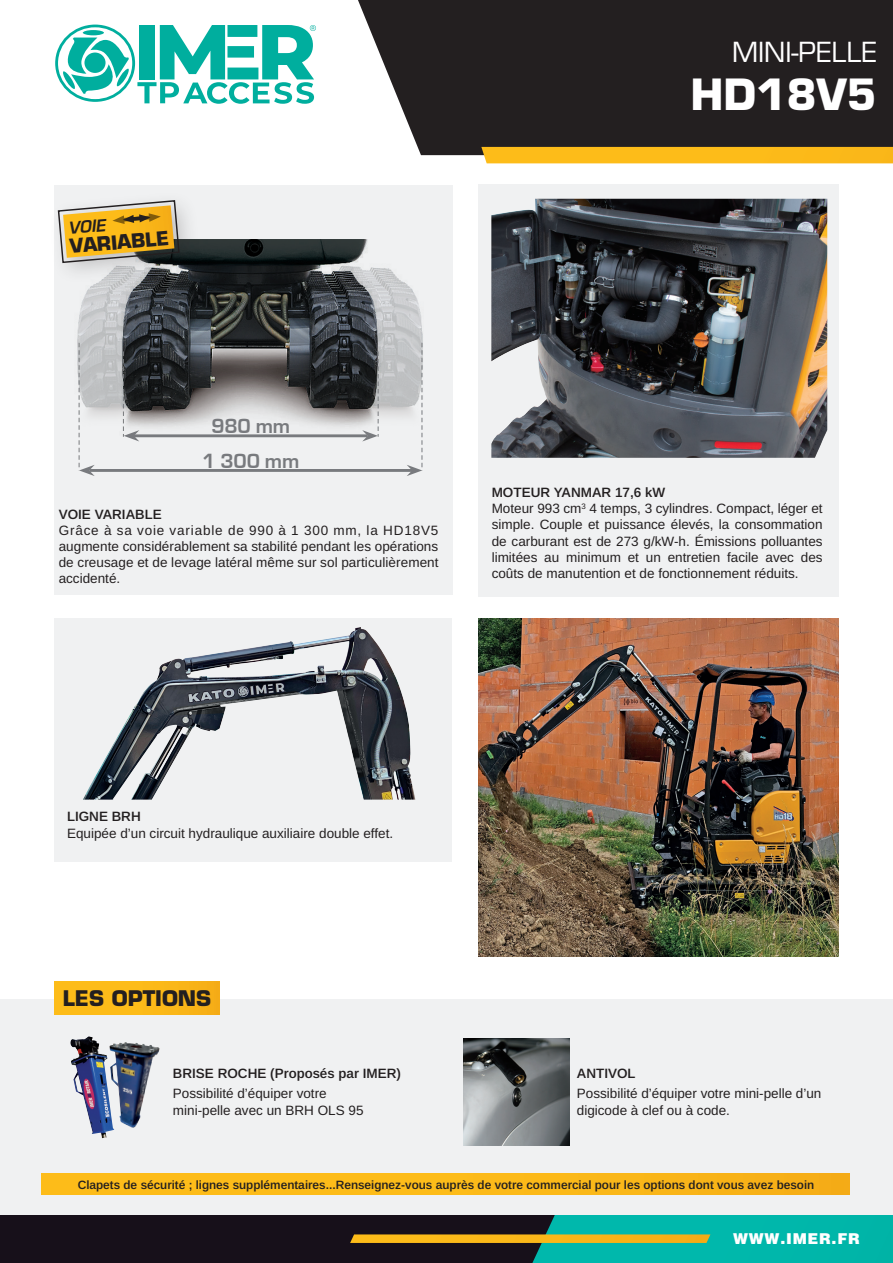
<style>
.page{position:relative;width:893px;height:1263px;background:#fff}
.page>*{position:absolute;margin:0;border:0;box-sizing:border-box;transform-origin:0 0}
.t1{font:700 42px "Eurostile LT Std";color:#fff}
.t2{font:27px "Eurostile LT Std";color:#fff}
.t3{font:700 21.3px/34.8px "Eurostile";letter-spacing:-.01em;color:#808285;text-align:center}
.t4{font:700 21px "Eurostile LT Std";color:#231f20}
.t5{font:700 19.05px "Eurostile LT Std";color:#231f20}
.t6{font:italic 600 16.2px "Eurostile LT Std";color:#231f20}
.t7{font:900 15px "Helvetica";letter-spacing:.05em;color:#fff}
.t8{font:13.5px/16.2px "Arimo";color:#231f20}
.t9{font:600 13.5px "Arimo";color:#231f20}
.t10{font:600 12px "Arimo";color:#231f20}
.s1{font-weight:600}
</style>
<div class="page">
<svg style="left:0;top:1214px;width:893px;height:49px;background:#235a51"></svg>
<div style="left:358px;top:0;width:535px;height:155px;background:#231f20"></div>
<div style="left:481px;top:147px;width:412px;height:16px;background:#fdbc19"></div>
<svg style="left:55px;top:25px;width:261px;height:79px"></svg>
<div style="left:0;top:999px;width:893px;height:215px;background:#f0f1f2"></div>
<div style="left:54px;top:981px;width:166px;height:33px;background:linear-gradient(to right,#ffc01a,#f7b117)"></div>
<div style="left:42px;top:1173px;width:808px;height:21px;background:linear-gradient(to right,#ffc01a,#f7b117)"></div>
<div style="left:54px;top:618px;width:398px;height:244px;background:#f0f1f2"></div>
<img style="left:83px;top:627px;width:333px;height:173px">
<div style="left:479px;top:184px;width:360px;height:413px;background:#f0f1f2"></div>
<img style="left:491px;top:199px;width:336px;height:259px">
<div style="left:54px;top:185px;width:398px;height:410px;background:#f0f1f2"></div>
<svg style="left:77px;top:239px;width:346px;height:214px"></svg>
<hr style="left:134px;top:434px;width:234px;height:3px;background:#808285">
<hr style="left:89px;top:469px;width:323px;height:3px;background:#808285">
<svg style="left:79px;top:343px;width:16px;height:133px"></svg>
<svg style="left:123px;top:351px;width:16px;height:90px"></svg>
<svg style="left:407px;top:343px;width:16px;height:133px"></svg>
<svg style="left:362px;top:351px;width:17px;height:90px"></svg>
<div style="left:46px;top:189px;width:157px;height:98px;background:#231f20;opacity:.25"></div>
<svg style="left:57px;top:199px;width:123px;height:65px"></svg>
<img style="left:479px;top:618px;width:360px;height:339px">
<img style="left:463px;top:1039px;width:107px;height:107px">
<img style="left:71px;top:1036px;width:43px;height:102px">
<img style="left:110px;top:1042px;width:50px;height:86px">
<p class="t6" style="left:68px;top:218px;width:38px;rotate:-5deg">VOIE</p>
<h3 class="t5" style="left:69px;top:235px;width:101px;rotate:-5deg">VARIABLE</h3>
<h2 class="t2" style="left:732px;top:35px;width:146px">MINI-PELLE</h2>
<h1 class="t1" style="left:691px;top:68px;width:188px">HD18V5</h1>
<h3 class="t3" style="left:202px;top:409px;width:99px">980 mm<br>1 300 mm</h3>
<p class="t9" style="left:59px;top:505px;width:105px">VOIE VARIABLE</p>
<p class="t8" style="left:59px;top:522px;width:381px;text-align:justify">Grâce à sa voie variable de 990 à 1 300 mm, la HD18V5 augmente considérablement sa stabilité pendant les opérations de creusage et de levage latéral même sur sol particulièrement accidenté.</p>
<p class="t8" style="left:492px;top:484px;width:332px"><span class="s1">MOTEUR YANMAR 17,6 kW<br></span>Moteur 993 cm<sup>3</sup> 4 temps, 3 cylindres. Compact, léger et simple. Couple et puissance élevés, la consommation de carburant est de 273 g/kW-h. Émissions polluantes limitées au minimum et un entretien facile avec des coûts de manutention et de fonctionnement réduits.</p>
<p class="t9" style="left:67px;top:807px;width:75px">LIGNE BRH</p>
<p class="t8" style="left:67px;top:825px;width:328px">Equipée d’un circuit hydraulique auxiliaire double effet.</p>
<h3 class="t4" style="left:63px;top:985px;width:150px">LES OPTIONS</h3>
<p class="t9" style="left:173px;top:1064px;width:230px">BRISE ROCHE (Proposés par IMER)</p>
<p class="t8" style="left:173px;top:1086px;width:192px">Possibilité d’équiper votre mini-pelle avec un BRH OLS 95</p>
<p class="t9" style="left:577px;top:1064px;width:60px">ANTIVOL</p>
<p class="t8" style="left:577px;top:1086px;width:246px">Possibilité d’équiper votre mini-pelle d’un digicode à clef ou à code.</p>
<p class="t10" style="left:78px;top:1176px;width:738px">Clapets de sécurité ; lignes supplémentaires...Renseignez-vous auprès de votre commercial pour les options dont vous avez besoin</p>
<p class="t7" style="left:733px;top:1229px;width:128px">WWW.IMER.FR</p>
</div>
